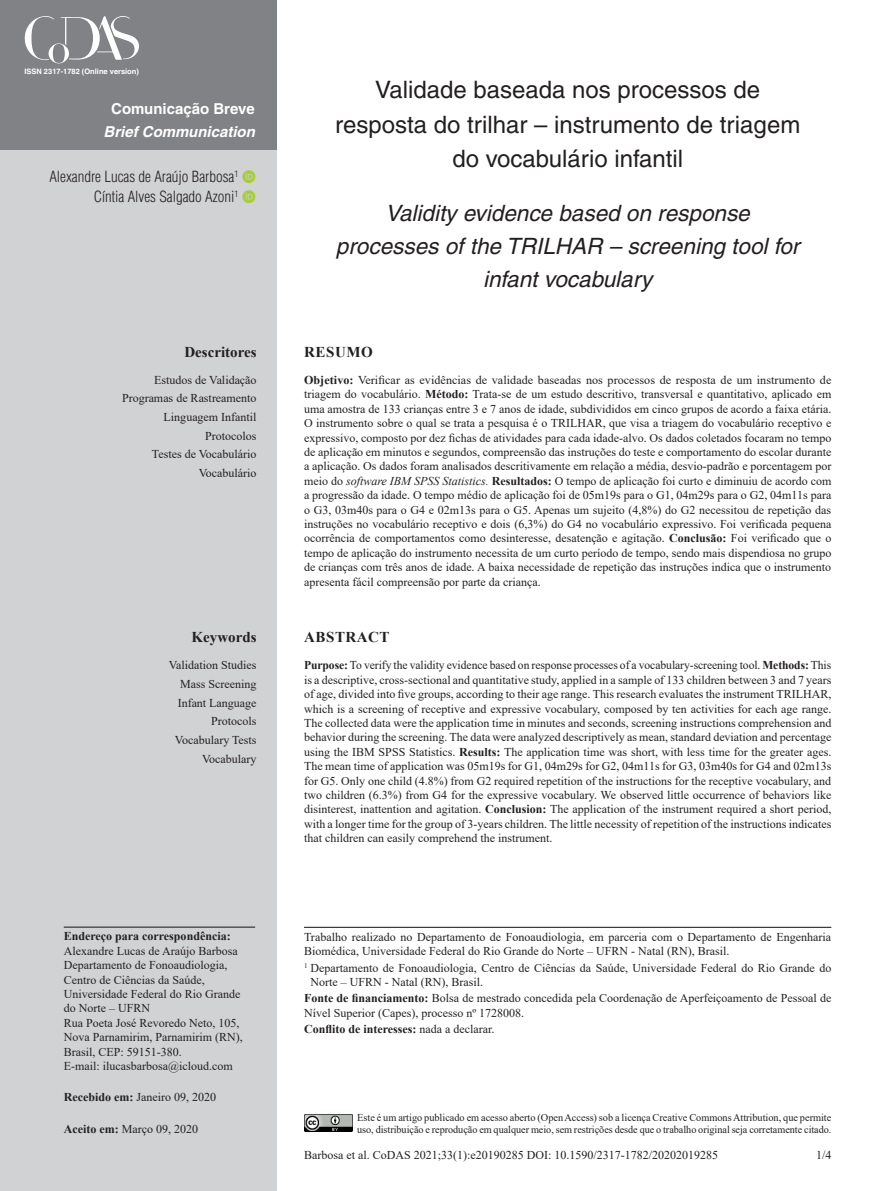
<style>
.page{position:relative;width:893px;height:1191px;background:#fff}
.page>*{position:absolute;margin:0;border:0;box-sizing:border-box;transform-origin:0 0}
.ArticleTitle{font:24px/34.5px "Helvetica";color:#231f20;text-align:center}
.ArticleTitle-Trans1{font:italic 22.5px/33px "Helvetica";color:#231f20;text-align:center}
.Authors{font:300 condensed 15px "Helvetica";color:#231f20}
.t1{font:italic 700 15px "Helvetica";color:#fff}
.t2{font:700 15px "Helvetica";color:#fff}
.KeywordsTitle{font:700 15px "Times New Roman";color:#231f20}
.KeywordsTitle-Trans1{font:700 15px "Times New Roman";color:#231f20}
.AbstractTitle-Trans1{font:700 15px "Times New Roman";letter-spacing:.035em;color:#231f20}
.AbstractTitle{font:700 15px "Times New Roman";letter-spacing:.035em;color:#231f20}
.Abstract{font:12px/14.4px "Times New Roman";color:#231f20;text-align:justify}
.Abstract-Trans1{font:12px/14.4px "Times New Roman";color:#231f20;text-align:justify}
.Correspondence{font:12px/14.4px "Times New Roman";color:#231f20}
.fnArticleOther{font:12px/14.4px "Times New Roman";color:#231f20}
.fnFinancial-disclosu{font:12px/14.4px "Times New Roman";color:#231f20}
.Affiliations{font:12px/14.4px "Times New Roman";color:#231f20}
.Keywords{font:12px "Times New Roman";color:#231f20}
.Keywords-Trans1{font:12px "Times New Roman";color:#231f20}
.History{font:12px "Times New Roman";color:#231f20}
.fnConflict{font:700 12px "Times New Roman";color:#231f20}
.pubNameFooter{font:10.5px/12.6px "Times New Roman";letter-spacing:-.005em;color:#231f20}
.t3{font:700 7.5px "Helvetica";color:#fff}
.s1{font-weight:700}
.s2{font-style:italic}
.s3{font-weight:400}
</style>
<div class="page">
<div style="left:0;top:149px;width:276px;height:1042px;background:#d1d2d4"></div>
<div style="left:0;top:0;width:276px;height:149px;background:#808285"></div>
<img style="left:304px;top:1114px;width:48px;height:17px">
<svg style="left:24px;top:16px;width:115px;height:48px"></svg>
<hr style="left:64px;top:926px;width:191px;height:1px;background:#231f20">
<hr style="left:304px;top:926px;width:527px;height:2px;background:#231f20">
<p class="t3" style="left:24px;top:66px;width:116px">ISSN 2317-1782 (Online version)</p>
<p class="t2" style="left:111px;top:100px;width:145px">Comunicação Breve</p>
<p class="t1" style="left:104px;top:122px;width:153px">Brief Communication</p>
<p class="Authors" style="left:49px;top:167px;width:190px">Alexandre Lucas de Araújo Barbosa<sup>1</sup></p>
<p class="Authors" style="left:94px;top:187px;width:146px">Cíntia Alves Salgado Azoni<sup>1</sup></p>
<p class="KeywordsTitle" style="left:184px;top:341px;width:74px">Descritores</p>
<p class="Keywords" style="left:154px;top:371px;width:104px">Estudos de Validação</p>
<p class="Keywords" style="left:122px;top:390px;width:136px">Programas de Rastreamento</p>
<p class="Keywords" style="left:164px;top:409px;width:94px">Linguagem Infantil</p>
<p class="Keywords" style="left:205px;top:427px;width:53px">Protocolos</p>
<p class="Keywords" style="left:152px;top:446px;width:106px">Testes de Vocabulário</p>
<p class="Keywords" style="left:199px;top:464px;width:59px">Vocabulário</p>
<p class="KeywordsTitle-Trans1" style="left:192px;top:626px;width:66px">Keywords</p>
<p class="Keywords-Trans1" style="left:169px;top:657px;width:89px">Validation Studies</p>
<p class="Keywords-Trans1" style="left:180px;top:675px;width:78px">Mass Screening</p>
<p class="Keywords-Trans1" style="left:178px;top:694px;width:80px">Infant Language</p>
<p class="Keywords-Trans1" style="left:211px;top:713px;width:47px">Protocols</p>
<p class="Keywords-Trans1" style="left:175px;top:731px;width:83px">Vocabulary Tests</p>
<p class="Keywords-Trans1" style="left:202px;top:750px;width:56px">Vocabulary</p>
<p class="Correspondence" style="left:64px;top:928px;width:180px"><span class="s1">Endereço para correspondência:<br></span>Alexandre Lucas de Araújo Barbosa<br>Departamento de Fonoaudiologia,<br>Centro de Ciências da Saúde,<br>Universidade Federal do Rio Grande do Norte – UFRN<br>Rua Poeta José Revoredo Neto, 105,<br>Nova Parnamirim, Parnamirim (RN),<br>Brasil, CEP: 59151-380.<br>E-mail: ilucasbarbosa@icloud.com</p>
<p class="History" style="left:64px;top:1089px;width:154px"><span class="s1">Recebido em:</span> Janeiro 09, 2020</p>
<p class="History" style="left:64px;top:1120px;width:136px"><span class="s1">Aceito em:</span> Março 09, 2020</p>
<p class="ArticleTitle" style="left:335px;top:72px;width:467px">Validade baseada nos processos de resposta do trilhar – instrumento de triagem do vocabulário infantil</p>
<p class="ArticleTitle-Trans1" style="left:336px;top:197px;width:465px">Validity evidence based on response processes of the TRILHAR – screening tool for infant vocabulary</p>
<p class="AbstractTitle" style="left:304px;top:341px;width:70px">RESUMO</p>
<p class="Abstract" style="left:304px;top:372px;width:529px"><span class="s1">Objetivo:</span> Verificar as evidências de validade baseadas nos processos de resposta de um instrumento de triagem do vocabulário. <span class="s1">Método:</span> Trata-se de um estudo descritivo, transversal e quantitativo, aplicado em uma amostra de 133 crianças entre 3 e 7 anos de idade, subdivididos em cinco grupos de acordo a faixa etária.<br>O instrumento sobre o qual se trata a pesquisa é o TRILHAR, que visa a triagem do vocabulário receptivo e expressivo, composto por dez fichas de atividades para cada idade-alvo. Os dados coletados focaram no tempo de aplicação em minutos e segundos, compreensão das instruções do teste e comportamento do escolar durante a aplicação. Os dados foram analisados descritivamente em relação a média, desvio-padrão e porcentagem por meio do <span class="s2">software IBM SPSS Statistics.</span> <span class="s1">Resultados:</span> O tempo de aplicação foi curto e diminuiu de acordo com a progressão da idade. O tempo médio de aplicação foi de 05m19s para o G1, 04m29s para o G2, 04m11s para o G3, 03m40s para o G4 e 02m13s para o G5. Apenas um sujeito (4,8%) do G2 necessitou de repetição das instruções no vocabulário receptivo e dois (6,3%) do G4 no vocabulário expressivo. Foi verificada pequena ocorrência de comportamentos como desinteresse, desatenção e agitação. <span class="s1">Conclusão:</span> Foi verificado que o tempo de aplicação do instrumento necessita de um curto período de tempo, sendo mais dispendiosa no grupo de crianças com três anos de idade. A baixa necessidade de repetição das instruções indica que o instrumento apresenta fácil compreensão por parte da criança.</p>
<p class="AbstractTitle-Trans1" style="left:304px;top:626px;width:87px">ABSTRACT</p>
<p class="Abstract-Trans1" style="left:304px;top:658px;width:529px"><span class="s1">Purpose:</span> To verify the validity evidence based on response processes of a vocabulary-screening tool. <span class="s1">Methods:</span> This is a descriptive, cross-sectional and quantitative study, applied in a sample of 133 children between 3 and 7 years of age, divided into five groups, according to their age range. This research evaluates the instrument TRILHAR, which is a screening of receptive and expressive vocabulary, composed by ten activities for each age range.<br>The collected data were the application time in minutes and seconds, screening instructions comprehension and behavior during the screening. The data were analyzed descriptively as mean, standard deviation and percentage using the IBM SPSS Statistics. <span class="s1">Results:</span> The application time was short, with less time for the greater ages.<br>The mean time of application was 05m19s for G1, 04m29s for G2, 04m11s for G3, 03m40s for G4 and 02m13s for G5. Only one child (4.8%) from G2 required repetition of the instructions for the receptive vocabulary, and two children (6.3%) from G4 for the expressive vocabulary. We observed little occurrence of behaviors like disinterest, inattention and agitation. <span class="s1">Conclusion:</span> The application of the instrument required a short period, with a longer time for the group of 3-years children. The little necessity of repetition of the instructions indicates that children can easily comprehend the instrument.</p>
<p class="fnArticleOther" style="left:304px;top:929px;width:529px">Trabalho realizado no Departamento de Fonoaudiologia, em parceria com o Departamento de Engenharia<br>Biomédica, Universidade Federal do Rio Grande do Norte – UFRN - Natal (RN), Brasil.</p>
<p class="Affiliations" style="left:310px;top:960px;width:522px;text-indent:-6px"><sup>1</sup> Departamento de Fonoaudiologia, Centro de Ciências da Saúde, Universidade Federal do Rio Grande do<br>Norte – UFRN - Natal (RN), Brasil.</p>
<p class="fnFinancial-disclosu" style="left:304px;top:991px;width:529px"><span class="s1">Fonte de financiamento:</span> Bolsa de mestrado concedida pela Coordenação de Aperfeiçoamento de Pessoal de<br>Nível Superior (Capes), processo nº 1728008.</p>
<p class="fnConflict" style="left:304px;top:1020px;width:192px">Conflito de interesses: <span class="s3">nada a declarar.</span></p>
<p class="pubNameFooter" style="left:357px;top:1110px;width:476px">Este é um artigo publicado em acesso aberto (Open Access) sob a licença Creative Commons Attribution, que permite uso, distribuição e reprodução em qualquer meio, sem restrições desde que o trabalho original seja corretamente citado.</p>
<p class="Abstract" style="left:304px;top:1147px;width:415px">Barbosa et al. CoDAS 2021;33(1):e20190285 DOI: 10.1590/2317-1782/20202019285</p>
<p class="Abstract" style="left:816px;top:1147px;width:17px">1/4</p>
</div>
